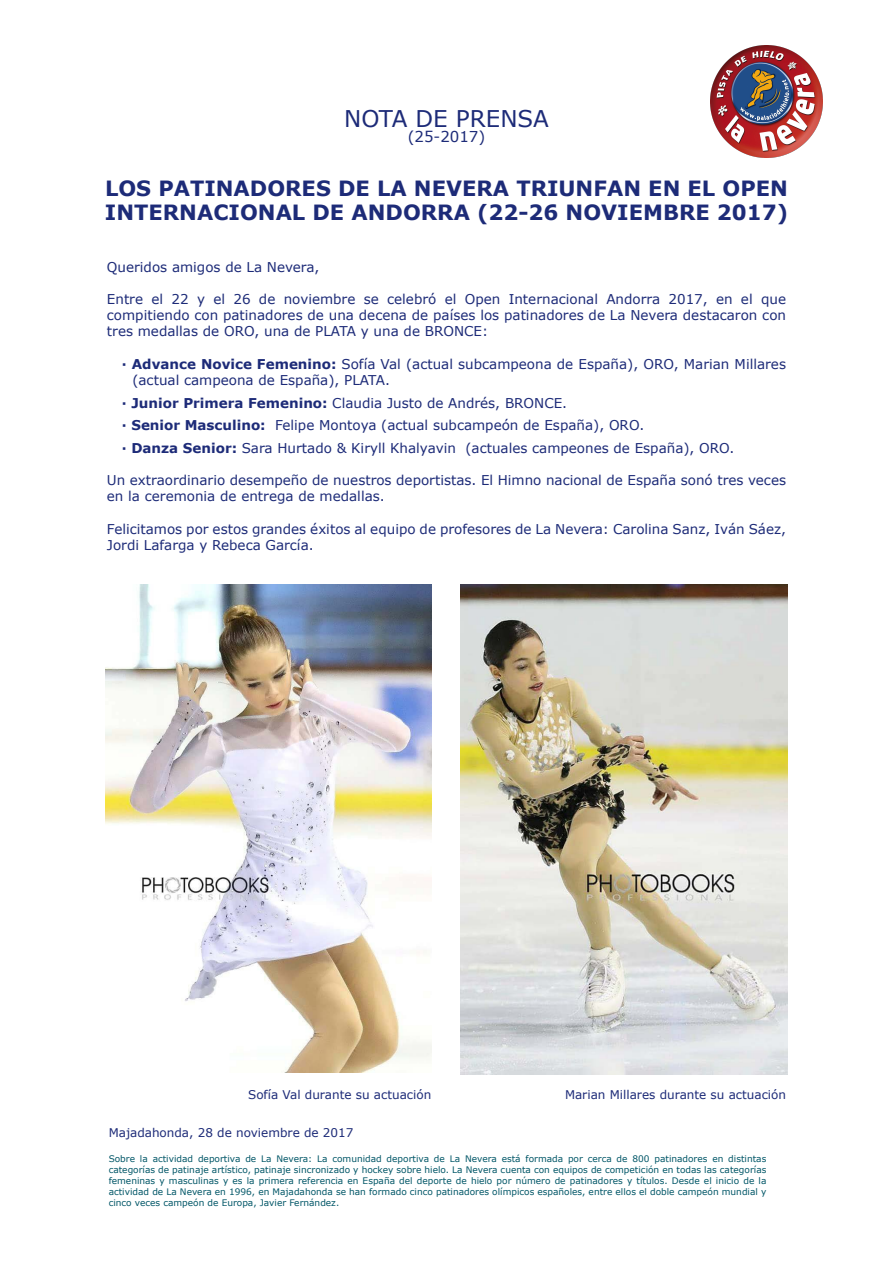
<style>
.page{position:relative;width:893px;height:1263px;background:#fff}
.page>*{position:absolute;margin:0;border:0;box-sizing:border-box;transform-origin:0 0}
.t1{font:22.95px "Verdana";color:#1d2b78}
.t2{font:700 21px/24px "Verdana";color:#1d2b78}
.t3{font:15px "Verdana";color:#1d2b78}
.t4{font:13.5px/16.2px "Verdana";color:#1d2b78}
.t5{font:12px "Verdana";color:#1d2b78}
.t6{font:9px/10.8px "Verdana";color:#005667;text-align:justify}
.s1{font-weight:700}
</style>
<div class="page">
<img style="left:711px;top:46px;width:111px;height:111px">
<img style="left:106px;top:584px;width:325px;height:489px">
<img style="left:461px;top:584px;width:326px;height:490px">
<h1 class="t1" style="left:344px;top:104px;width:206px">NOTA DE PRENSA</h1>
<p class="t3" style="left:408px;top:127px;width:79px">(25-2017)</p>
<h2 class="t2" style="left:105px;top:176px;width:685px">LOS PATINADORES DE LA NEVERA TRIUNFAN EN EL OPEN<br>INTERNACIONAL DE ANDORRA (22-26 NOVIEMBRE 2017)</h2>
<p class="t4" style="left:107px;top:259px;width:214px">Queridos amigos de La Nevera,</p>
<p class="t4" style="left:107px;top:291px;width:681px;text-align:justify">Entre el 22 y el 26 de noviembre se celebró el Open Internacional Andorra 2017, en el que compitiendo con patinadores de una decena de países los patinadores de La Nevera destacaron con tres medallas de ORO, una de PLATA y una de BRONCE:</p>
<p class="t4" style="left:132px;top:356px;width:655px;text-indent:-10px"><span class="s1">∙ Advance Novice Femenino:</span> Sofía Val (actual subcampeona de España), ORO, Marian Millares (actual campeona de España), PLATA.</p>
<p class="t4" style="left:122px;top:391px;width:614px;line-height:22.5px"><span class="s1">∙ Junior Primera Femenino:</span> Claudia Justo de Andrés, BRONCE.<br><span class="s1">∙ Senior Masculino:</span> Felipe Montoya (actual subcampeón de España), ORO.<br><span class="s1">∙ Danza Senior:</span> Sara Hurtado &amp; Kiryll Khalyavin (actuales campeones de España), ORO.</p>
<p class="t4" style="left:107px;top:472px;width:681px">Un extraordinario desempeño de nuestros deportistas. El Himno nacional de España sonó tres veces en la ceremonia de entrega de medallas.</p>
<p class="t4" style="left:107px;top:521px;width:681px">Felicitamos por estos grandes éxitos al equipo de profesores de La Nevera: Carolina Sanz, Iván Sáez,<br>Jordi Lafarga y Rebeca García.</p>
<p class="t5" style="left:248px;top:1087px;width:185px">Sofía Val durante su actuación</p>
<p class="t5" style="left:565px;top:1087px;width:223px">Marian Millares durante su actuación</p>
<p class="t5" style="left:109px;top:1125px;width:246px">Majadahonda, 28 de noviembre de 2017</p>
<p class="t6" style="left:109px;top:1154px;width:659px">Sobre la actividad deportiva de La Nevera: La comunidad deportiva de La Nevera está formada por cerca de 800 patinadores en distintas categorías de patinaje artístico, patinaje sincronizado y hockey sobre hielo. La Nevera cuenta con equipos de competición en todas las categorías femeninas y masculinas y es la primera referencia en España del deporte de hielo por número de patinadores y títulos. Desde el inicio de la actividad de La Nevera en 1996, en Majadahonda se han formado cinco patinadores olímpicos españoles, entre ellos el doble campeón mundial y cinco veces campeón de Europa, Javier Fernández.</p>
</div>
